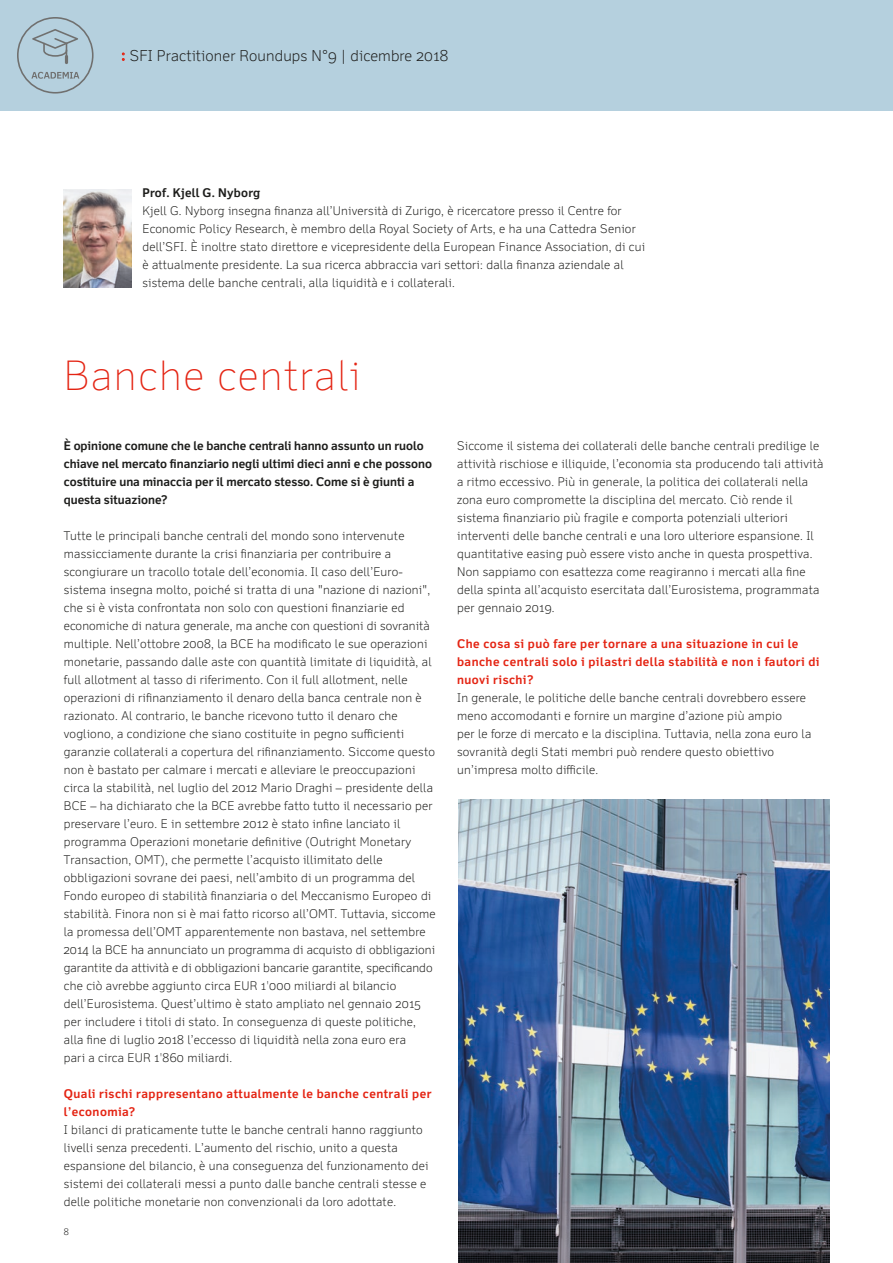
<style>
.page{position:relative;width:893px;height:1263px;background:#fff}
.page>*{position:absolute;margin:0;border:0;box-sizing:border-box;transform-origin:0 0}
.Main_Title{font:100 40.5px "Felbridge Pro";letter-spacing:.04em;color:#e42413}
.t1{font:300 15px "Felbridge Pro";letter-spacing:.01em;color:#1d1d1b}
.Copy{font:300 12px/18px "Felbridge Pro";letter-spacing:.02em;color:#1d1d1b}
.Copy-2{font:700 12px/18px "Felbridge Pro";color:#1d1d1b}
.Subtitle_ohne_absatz{font:700 12px/18px "Felbridge Pro";letter-spacing:.04em;color:#e42413}
.Copy-3{font:700 12px "Felbridge Pro";letter-spacing:.02em;color:#1d1d1b}
.t2{font:300 9px "Felbridge Pro";color:#1d1d1b}
.s1{font-family:"New Baskerville Std";font-weight:400;font-size:16.5px;color:#e42413}
.s2{font-weight:100}
</style>
<div class="page">
<div style="left:0;top:0;width:893px;height:111px;background:#b5d0de"></div>
<svg style="left:17px;top:17px;width:77px;height:77px"></svg>
<svg style="left:122px;top:53px;width:3px;height:8px"></svg>
<img style="left:64px;top:189px;width:68px;height:99px">
<img style="left:458px;top:800px;width:371px;height:463px">
<p class="t1" style="left:121px;top:47px;width:329px"><span class="s1">:</span> SFI Practitioner Roundups N°9 | dicembre 2018</p>
<p class="Copy-3" style="left:142px;top:186px;width:119px">Prof. Kjell G. Nyborg</p>
<p class="Copy" style="left:142px;top:202px;width:504px">Kjell G. Nyborg insegna finanza all’Università di Zurigo, è ricercatore presso il Centre for Economic Policy Research, è membro della Royal Society of Arts, e ha una Cattedra Senior dell’SFI. È inoltre stato direttore e vicepresidente della European Finance Association, di cui è attualmente presidente. La sua ricerca abbraccia vari settori: dalla finanza aziendale al sistema delle banche centrali, alla liquidità e i collaterali.</p>
<p class="Main_Title" style="left:64px;top:352px;width:298px">Banche centrali</p>
<p class="Copy-2" style="left:64px;top:436px;width:370px">È opinione comune che le banche centrali hanno assunto un ruolo chiave nel mercato finanziario negli ultimi dieci anni e che possono costituire una minaccia per il mercato stesso. Come si è giunti a questa situazione?</p>
<p class="Copy" style="left:64px;top:526px;width:373px">Tutte le principali banche centrali del mondo sono intervenute massicciamente durante la crisi finanziaria per contribuire a scongiurare un tracollo totale dell’economia. Il caso dell’Euro&shy;sistema insegna molto, poiché si tratta di una "nazione di nazioni", che si è vista confrontata non solo con questioni finanziarie ed economiche di natura generale, ma anche con questioni di sovranità multiple. Nell’ottobre 2008, la BCE ha modificato le sue operazioni monetarie, passando dalle aste con quantità limitate di liquidità, al full allotment al tasso di riferimento. Con il full allotment, nelle operazioni di rifinanziamento il denaro della banca centrale non è razionato. Al contrario, le banche ricevono tutto il denaro che vogliono, a condizione che siano costituite in pegno sufficienti garanzie collaterali a copertura del rifinanziamento. Siccome questo non è bastato per calmare i mercati e alleviare le preoccupazioni circa la stabilità, nel luglio del 2012 Mario Draghi – presidente della BCE – ha dichiarato che la BCE avrebbe fatto tutto il necessario per preservare l’euro. E in settembre 2012 è stato infine lanciato il programma Operazioni monetarie definitive (Outright Monetary Transaction, OMT), che permette l’acquisto illimitato delle obbligazioni sovrane dei paesi, nell’ambito di un programma del Fondo europeo di stabilità finanziaria o del Meccanismo Europeo di stabilità. Finora non si è mai fatto ricorso all’OMT. Tuttavia, siccome la promessa dell’OMT apparentemente non bastava, nel settembre 2014 la BCE ha annunciato un programma di acquisto di obbligazioni garantite da attività e di obbligazioni bancarie garantite, specificando che ciò avrebbe aggiunto circa EUR 1<span class="s2">'</span>000 miliardi al bilancio dell’Eurosistema. Quest’ultimo è stato ampliato nel gennaio 2015 per includere i titoli di stato. In conseguenza di queste politiche, alla fine di luglio 2018 l’eccesso di liquidità nella zona euro era<br>pari a circa EUR 1<span class="s2">'</span>860 miliardi.</p>
<p class="Subtitle_ohne_absatz" style="left:64px;top:1084px;width:369px">Quali rischi rappresentano attualmente le banche centrali per l’economia?</p>
<p class="Copy" style="left:64px;top:1120px;width:366px">I bilanci di praticamente tutte le banche centrali hanno raggiunto livelli senza precedenti. L’aumento del rischio, unito a questa espansione del bilancio, è una conseguenza del funzionamento dei sistemi dei collaterali messi a punto dalle banche centrali stesse e delle politiche monetarie non convenzionali da loro adottate.</p>
<p class="t2" style="left:64px;top:1226px;width:7px">8</p>
<p class="Copy" style="left:457px;top:436px;width:368px">Siccome il sistema dei collaterali delle banche centrali predilige le attività rischiose e illiquide, l’economia sta producendo tali attività a ritmo eccessivo. Più in generale, la politica dei collaterali nella zona euro compromette la disciplina del mercato. Ciò rende il sistema finanziario più fragile e comporta potenziali ulteriori interventi delle banche centrali e una loro ulteriore espansione. Il quantitative easing può essere visto anche in questa prospettiva.<br>Non sappiamo con esattezza come reagiranno i mercati alla fine della spinta all’acquisto esercitata dall’Eurosistema, programmata per gennaio 2019.</p>
<p class="Subtitle_ohne_absatz" style="left:457px;top:634px;width:364px">Che cosa si può fare per tornare a una situazione in cui le banche centrali solo i pilastri della stabilità e non i fautori di nuovi rischi?</p>
<p class="Copy" style="left:457px;top:688px;width:356px">In generale, le politiche delle banche centrali dovrebbero essere meno accomodanti e fornire un margine d’azione più ampio<br>per le forze di mercato e la disciplina. Tuttavia, nella zona euro la sovranità degli Stati membri può rendere questo obiettivo un’impresa molto difficile.</p>
</div>
